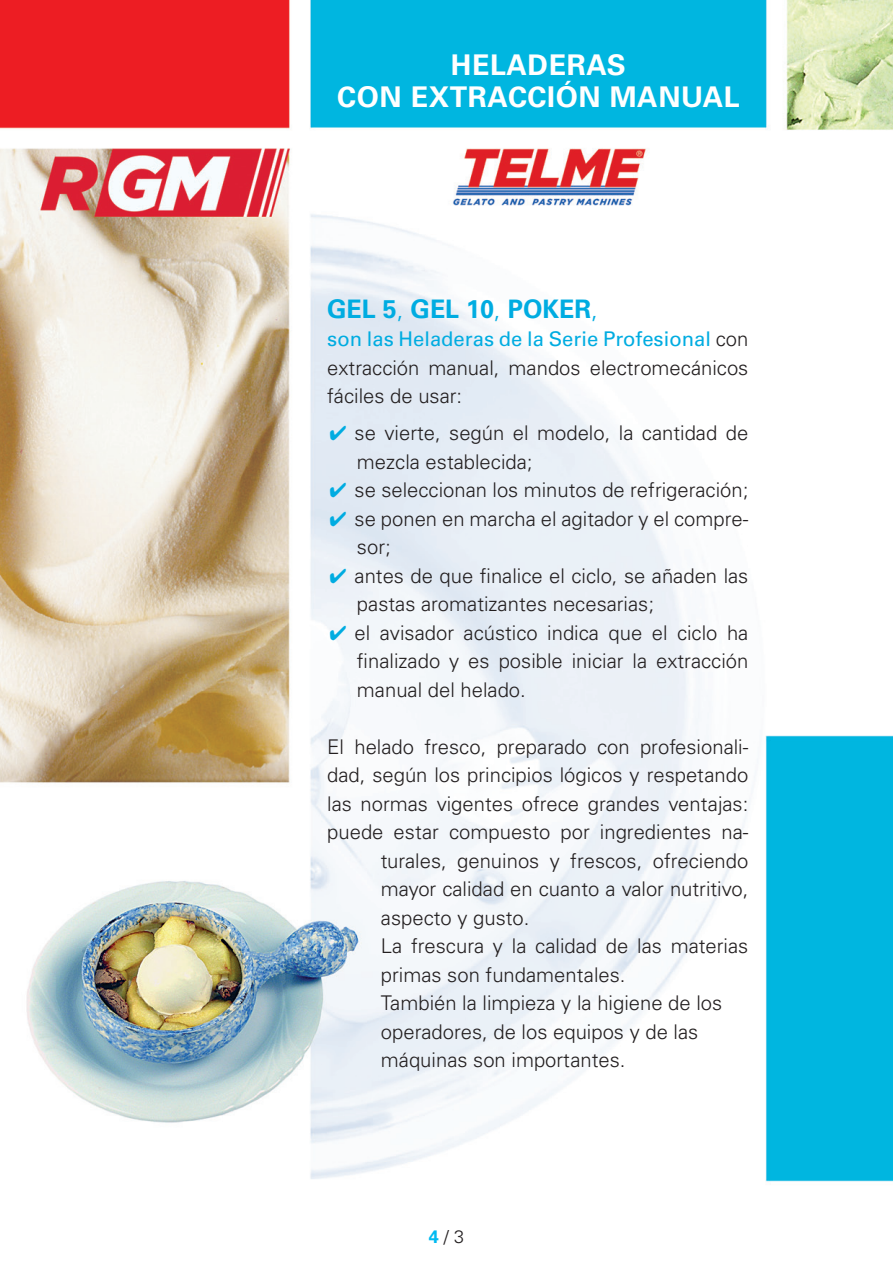
<style>
.page{position:relative;width:893px;height:1263px;background:#fff}
.page>*{position:absolute;margin:0;border:0;box-sizing:border-box;transform-origin:0 0}
.t1{font:700 28.5px/31.5px "Univers";letter-spacing:.02em;color:#fff;text-align:center}
.t2{font:700 25.5px "Univers";color:#00ace1}
.t3{font:300 20.25px/28.5px "Univers";color:#231f20}
.t4{font:300 18px "Univers";color:#231f20}
.s1{font-weight:300}
.s2{font-weight:400;color:#00ace1}
.s3{color:#00ace1}
.s4{font-weight:700;color:#00baf1}
</style>
<div class="page">
<img style="left:0;top:0;width:893px;height:1182px">
<p class="t1" style="left:337px;top:50px;width:404px">HELADERAS<br>CON EXTRACCIÓN MANUAL</p>
<p class="t2" style="left:327px;top:294px;width:272px">GEL 5<span class="s1">,</span> GEL 10<span class="s1">,</span> POKER<span class="s1">,</span></p>
<p class="t3" style="left:327px;top:325px;width:423px;text-align:justify"><span class="s2">son las Heladeras de la Serie Profesional</span> con extracción manual, mandos electromecánicos fáciles de usar:</p>
<p class="t3" style="left:357px;top:419px;width:393px;text-indent:-28px"><span class="s3">✔</span> se vierte, según el modelo, la cantidad de mezcla establecida;</p>
<p class="t3" style="left:329px;top:476px;width:421px"><span class="s3">✔</span> se seleccionan los minutos de refrigeración;</p>
<p class="t3" style="left:357px;top:504px;width:393px;text-indent:-28px"><span class="s3">✔</span> se ponen en marcha el agitador y el compre&shy;sor;</p>
<p class="t3" style="left:357px;top:561px;width:393px;text-indent:-28px"><span class="s3">✔</span> antes de que finalice el ciclo, se añaden las pastas aromatizantes necesarias;</p>
<p class="t3" style="left:357px;top:618px;width:393px;text-align:justify;text-indent:-28px"><span class="s3">✔</span> el avisador acústico indica que el ciclo ha finalizado y es posible iniciar la extracción manual del helado.</p>
<p class="t3" style="left:327px;top:732px;width:423px">El helado fresco, preparado con profesionali-</p>
<p class="t3" style="left:327px;top:761px;width:423px">dad, según los principios lógicos y respetando</p>
<p class="t3" style="left:327px;top:789px;width:423px">las normas vigentes ofrece grandes ventajas:</p>
<p class="t3" style="left:327px;top:818px;width:423px">puede estar compuesto por ingredientes na-</p>
<p class="t3" style="left:381px;top:846px;width:369px">turales, genuinos y frescos, ofreciendo</p>
<p class="t3" style="left:381px;top:875px;width:369px">mayor calidad en cuanto a valor nutritivo,</p>
<p class="t3" style="left:381px;top:903px;width:150px">aspecto y gusto.</p>
<p class="t3" style="left:381px;top:932px;width:369px">La frescura y la calidad de las materias primas son fundamentales.</p>
<p class="t3" style="left:381px;top:989px;width:343px">También la limpieza y la higiene de los operadores, de los equipos y de las máquinas son importantes.</p>
<p class="t4" style="left:429px;top:1226px;width:37px"><span class="s4">4</span> / 3</p>
</div>
